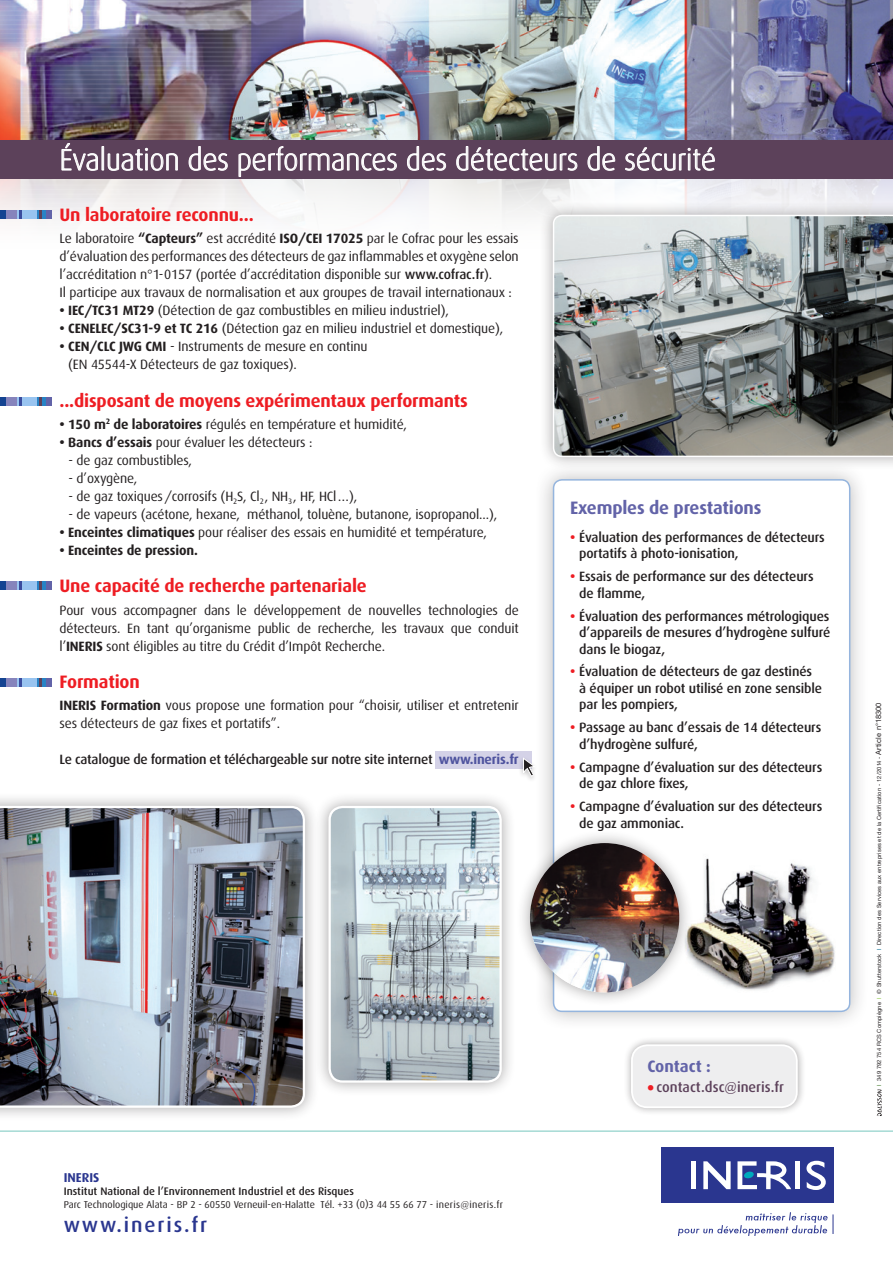
<style>
.page{position:relative;width:893px;height:1263px;background:#fff}
.page>*{position:absolute;margin:0;border:0;box-sizing:border-box;transform-origin:0 0}
.t1{font:300 30px "Dax";letter-spacing:-.01em;color:#fff}
.t2{font:500 20.7px "Dax";letter-spacing:.09em;color:#2a368f}
.t3{font:700 18px "Dax";letter-spacing:-.01em;color:#ee1d23}
.t4{font:700 18px "Dax";letter-spacing:-.01em;color:#6263a8}
.t5{font:700 16.5px "Dax";color:#6263a8}
.t6{font:500 14.25px "Dax";color:#5c415a}
.t7{font:13.5px/18px "Dax";letter-spacing:-.01em;color:#231f20}
.t8{font:500 13.5px/16.5px "Dax";letter-spacing:-.01em;color:#231f20}
.t9{font:700 13.5px "Dax";letter-spacing:-.01em;color:#231f20}
.t10{font:700 12.9px "Dax";color:#2a368f}
.t11{font:500 10.95px "Dax";color:#231f20}
.t12{font:10.05px "Dax";color:#231f20}
.t13{font:5.7px "Helvetica Neue";letter-spacing:.02em;color:#231f20}
.s1{font-weight:700}
.s2{font-weight:500}
.s3{font-weight:700;color:#4f549f}
.s4{font-weight:700;color:#ee1d23}
.s5{font-weight:900;color:#ee1d23}
.s6{color:#3e7927}
.s7{color:#8bc63e}
.s8{color:#006991}
.s9{font-size:7.5px}
</style>
<div class="page">
<img style="left:0;top:179px;width:893px;height:41px">
<div style="left:661px;top:1147px;width:172px;height:56px;background:#2a368f"></div>
<div style="left:691px;top:1161px;width:5px;height:28px;background:#fff"></div>
<svg style="left:703px;top:1161px;width:28px;height:28px"></svg>
<div style="left:795px;top:1161px;width:5px;height:28px;background:#fff"></div>
<svg style="left:806px;top:1161px;width:20px;height:29px"></svg>
<svg style="left:737px;top:1161px;width:54px;height:28px"></svg>
<svg style="left:678px;top:1212px;width:156px;height:24px"></svg>
<svg style="left:876px;top:1089px;width:6px;height:27px"></svg>
<hr style="left:0;top:1130px;width:893px;height:2px;background:#a5dad4">
<img style="left:0;top:0;width:893px;height:140px">
<div style="left:0;top:140px;width:893px;height:39px;background:#5c415a"></div>
<svg style="left:62px;top:143px;width:36px;height:28px"></svg>
<div style="left:102px;top:146px;width:2px;height:24px;border:1px solid #fff"></div>
<svg style="left:108px;top:148px;width:70px;height:23px"></svg>
<svg style="left:189px;top:146px;width:39px;height:25px"></svg>
<svg style="left:239px;top:146px;width:158px;height:31px"></svg>
<svg style="left:407px;top:146px;width:39px;height:25px"></svg>
<svg style="left:456px;top:146px;width:121px;height:25px"></svg>
<svg style="left:587px;top:146px;width:28px;height:25px"></svg>
<svg style="left:625px;top:147px;width:90px;height:24px"></svg>
<div style="left:538px;top:200px;width:355px;height:271px;background:#231f20;opacity:.4"></div>
<svg style="left:553px;top:215px;width:340px;height:242px;background:#8c9090"></svg>
<div style="left:623px;top:1036px;width:183px;height:80px;background:#231f20;opacity:.4"></div>
<div style="left:632px;top:1045px;width:165px;height:62px;background:#eeeeef;border-radius:15px"></div>
<div style="left:631px;top:1044px;width:167px;height:64px;border:2px solid #fff;border-radius:15px"></div>
<div style="left:436px;top:750px;width:96px;height:18px;background:#d4d2e7"></div>
<div style="left:518px;top:756px;width:20px;height:27px;background:#231f20;opacity:.3"></div>
<svg style="left:523px;top:757px;width:11px;height:20px"></svg>
<div style="left:0;top:791px;width:319px;height:331px;background:#231f20;opacity:.4"></div>
<img style="left:0;top:806px;width:305px;height:302px">
<div style="left:314px;top:791px;width:202px;height:306px;background:#231f20;opacity:.4"></div>
<img style="left:330px;top:807px;width:171px;height:274px">
<div style="left:328px;top:806px;width:174px;height:277px;border:2px solid #fff;border-radius:13px"></div>
<div style="left:534px;top:460px;width:335px;height:571px;background:#231f20;opacity:.3"></div>
<div style="left:554px;top:480px;width:296px;height:531px;background:#fff;border-radius:8px"></div>
<div style="left:553px;top:479px;width:297px;height:533px;border:2px solid #95b5de;border-radius:8px"></div>
<div style="left:0;top:210px;width:36px;height:8px;background:#8684bc"></div>
<svg style="left:17px;top:210px;width:29px;height:8px"></svg>
<svg style="left:20px;top:210px;width:2px;height:8px"></svg>
<svg style="left:40px;top:210px;width:2px;height:8px"></svg>
<div style="left:46px;top:210px;width:6px;height:8px;background:#6263a8"></div>
<div style="left:0;top:210px;width:6px;height:8px;background:#144391"></div>
<div style="left:0;top:398px;width:36px;height:8px;background:#8684bc"></div>
<svg style="left:17px;top:398px;width:29px;height:8px"></svg>
<svg style="left:20px;top:398px;width:2px;height:8px"></svg>
<svg style="left:40px;top:398px;width:2px;height:8px"></svg>
<div style="left:46px;top:398px;width:6px;height:8px;background:#6263a8"></div>
<div style="left:0;top:398px;width:6px;height:8px;background:#144391"></div>
<div style="left:0;top:581px;width:36px;height:9px;background:#8684bc"></div>
<svg style="left:17px;top:581px;width:29px;height:9px"></svg>
<svg style="left:20px;top:581px;width:2px;height:9px"></svg>
<svg style="left:40px;top:581px;width:2px;height:9px"></svg>
<div style="left:46px;top:581px;width:6px;height:9px;background:#6263a8"></div>
<div style="left:0;top:581px;width:6px;height:9px;background:#144391"></div>
<div style="left:0;top:678px;width:36px;height:9px;background:#8684bc"></div>
<svg style="left:17px;top:678px;width:29px;height:9px"></svg>
<svg style="left:20px;top:678px;width:2px;height:9px"></svg>
<svg style="left:40px;top:678px;width:2px;height:9px"></svg>
<div style="left:46px;top:678px;width:6px;height:9px;background:#6263a8"></div>
<div style="left:0;top:678px;width:6px;height:9px;background:#144391"></div>
<img style="left:693px;top:858px;width:142px;height:132px">
<div style="left:516px;top:829px;width:177px;height:177px;background:#231f20;opacity:.4"></div>
<img style="left:530px;top:843px;width:149px;height:149px;border-radius:75px">
<h1 class="t1" style="left:60px;top:143px;width:658px">évaluation des performances des détecteurs de sécurité</h1>
<h3 class="t3" style="left:60px;top:204px;width:196px">Un laboratoire reconnu...</h3>
<p class="t7" style="left:60px;top:230px;width:461px">Le laboratoire <span class="s1">“Capteurs”</span> est accrédité <span class="s1">ISO/CEI 17025</span> par le Cofrac pour les essais d’évaluation des performances des détecteurs de gaz inflammables et oxygène selon l’accréditation n°1-0157 (portée d’accréditation disponible sur <span class="s2">www.cofrac.fr</span>).<br>Il participe aux travaux de normalisation et aux groupes de travail internationaux :</p>
<p class="t7" style="left:60px;top:302px;width:391px"><span class="s1">• IEC/TC31 MT29</span> (Détection de gaz combustibles en milieu industriel),</p>
<p class="t7" style="left:60px;top:320px;width:445px"><span class="s1">• CENELEC/SC31-9 et TC 216</span> (Détection gaz en milieu industriel et domestique),</p>
<p class="t7" style="left:68px;top:338px;width:301px;text-indent:-9px"><span class="s1">• CEN/CLC JWG CMI</span> - Instruments de mesure en continu (EN 45544-X Détecteurs de gaz toxiques).</p>
<h3 class="t3" style="left:60px;top:390px;width:410px">...disposant de moyens expérimentaux performants</h3>
<p class="t7" style="left:60px;top:415px;width:349px"><span class="s1">• 150 m</span><sup>2</sup> <span class="s1">de laboratoires</span> régulés en température et humidité,</p>
<p class="t7" style="left:60px;top:433px;width:254px"><span class="s1">• Bancs d’essais</span> pour évaluer les détecteurs :</p>
<p class="t7" style="left:69px;top:451px;width:125px">- de gaz combustibles,</p>
<p class="t7" style="left:69px;top:469px;width:70px">- d’oxygène,</p>
<p class="t7" style="left:69px;top:487px;width:290px">- de gaz toxiques/corrosifs (H<sub>2</sub>S, Cl<sub>2</sub>, NH<sub>3</sub>, HF, HCl…),</p>
<p class="t7" style="left:69px;top:505px;width:430px">- de vapeurs (acétone, hexane, méthanol, toluène, butanone, isopropanol...),</p>
<p class="t7" style="left:60px;top:523px;width:429px"><span class="s1">• Enceintes climatiques</span> pour réaliser des essais en humidité et température,</p>
<p class="t9" style="left:60px;top:543px;width:140px">• Enceintes de pression.</p>
<h3 class="t3" style="left:60px;top:576px;width:309px">Une capacité de recherche partenariale</h3>
<p class="t7" style="left:60px;top:601px;width:461px;text-align:justify">Pour vous accompagner dans le développement de nouvelles technologies de détecteurs. En tant qu’organisme public de recherche, les travaux que conduit l’<span class="s1">INERIS</span> sont éligibles au titre du Crédit d’Impôt Recherche.</p>
<h3 class="t3" style="left:60px;top:672px;width:82px">Formation</h3>
<p class="t7" style="left:60px;top:697px;width:461px"><span class="s1">INERIS Formation</span> vous propose une formation pour “choisir, utiliser et entretenir ses détecteurs de gaz fixes et portatifs”.</p>
<p class="t8" style="left:60px;top:752px;width:461px">Le catalogue de formation et téléchargeable sur notre site internet <span class="s3">www.ineris.fr</span></p>
<h3 class="t4" style="left:570px;top:497px;width:193px">Exemples de prestations</h3>
<p class="t8" style="left:579px;top:529px;width:247px;text-indent:-9px"><span class="s4">•</span> évaluation des performances de détecteurs portatifs à photo-ionisation,</p>
<p class="t8" style="left:579px;top:568px;width:236px;text-indent:-9px"><span class="s4">•</span> Essais de performance sur des détecteurs de flamme,</p>
<p class="t8" style="left:579px;top:608px;width:253px;text-align:justify;text-indent:-9px"><span class="s4">•</span> évaluation des performances métrologiques d’appareils de mesures d’hydrogène sulfuré dans le biogaz,</p>
<p class="t8" style="left:579px;top:664px;width:244px;text-indent:-9px"><span class="s4">•</span> évaluation de détecteurs de gaz destinés à équiper un robot utilisé en zone sensible par les pompiers,</p>
<p class="t8" style="left:579px;top:719px;width:244px;text-indent:-9px"><span class="s4">•</span> Passage au banc d’essais de 14 détecteurs d’hydrogène sulfuré,</p>
<p class="t8" style="left:579px;top:759px;width:245px;text-indent:-9px"><span class="s4">•</span> Campagne d’évaluation sur des détecteurs de gaz chlore fixes,</p>
<p class="t8" style="left:579px;top:798px;width:245px;text-indent:-9px"><span class="s4">•</span> Campagne d’évaluation sur des détecteurs de gaz ammoniac.</p>
<p class="t10" style="left:64px;top:1170px;width:37px">INERIS</p>
<p class="t11" style="left:64px;top:1185px;width:292px">Institut National de l’Environnement Industriel et des Risques</p>
<p class="t12" style="left:64px;top:1198px;width:441px">Parc Technologique Alata - BP 2 - 60550 Verneuil-en-Halatte Tél. +33 (0)3 44 55 66 77 - ineris@ineris.fr</p>
<h2 class="t2" style="left:64px;top:1214px;width:145px">www.ineris.fr</h2>
<p class="t5" style="left:647px;top:1057px;width:65px">Contact :</p>
<p class="t6" style="left:647px;top:1079px;width:138px"><span class="s5">•</span> contact.dsc@ineris.fr</p>
<p class="t13" style="left:876px;top:1086px;width:385px;rotate:-90deg"><span class="s6">I</span> 349 792 754 RCS Compiègne <span class="s7">I</span> © Shutterstock <span class="s8">I</span> Direction des Services aux entreprises et de la Certification - 12/2014 - <span class="s9">Article n°18300</span></p>
</div>
